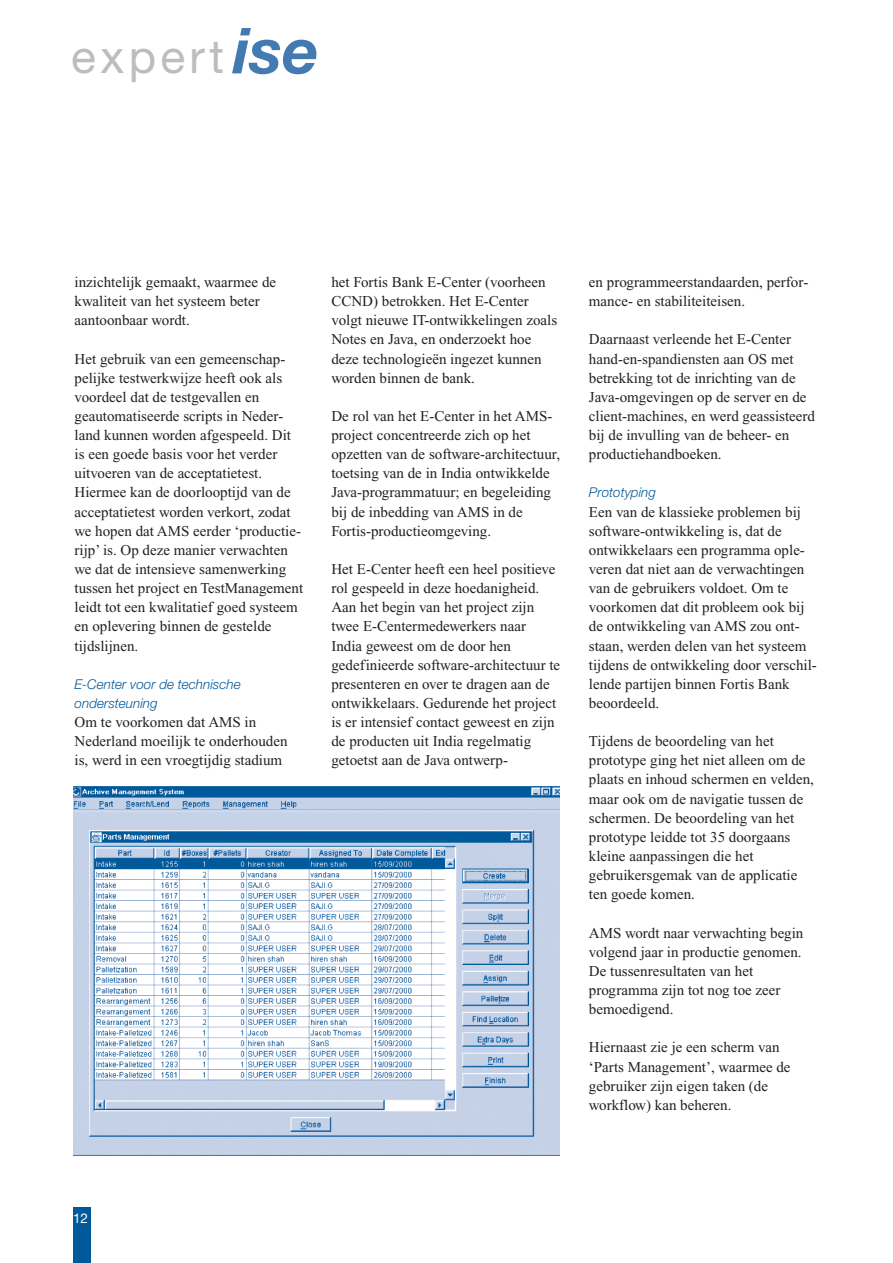
<style>
.page{position:relative;width:893px;height:1263px;background:#fff}
.page>*{position:absolute;margin:0;border:0;box-sizing:border-box;transform-origin:0 0}
.t1{font:46.2px "Helvetica Neue";letter-spacing:.095em;color:#bcbdc0}
.t2{font:15px/19.2px "Times New Roman";color:#231f20}
.t3{font:italic 300 13.5px/19.2px "Helvetica Neue";color:#00599b}
.t4{font:13.5px "Helvetica Neue";color:#fff}
.s1{font-weight:700;font-style:italic;font-size:63.6px;color:#437ab2}
</style>
<div class="page">
<div style="left:73px;top:1207px;width:17px;height:56px;background:#00599b"></div>
<img style="left:73px;top:786px;width:486px;height:370px">
<h1 class="t1" style="left:71px;top:40px;width:249px">expert<span class="s1">ise</span></h1>
<p class="t2" style="left:75px;top:274px;width:203px">inzichtelijk gemaakt, waarmee de kwaliteit van het systeem beter aantoonbaar wordt.</p>
<p class="t2" style="left:75px;top:350px;width:230px">Het gebruik van een gemeenschap&shy;pelijke testwerkwijze heeft ook als voordeel dat de testgevallen en geautomatiseerde scripts in Neder&shy;land kunnen worden afgespeeld. Dit is een goede basis voor het verder uitvoeren van de acceptatietest.<br>Hiermee kan de doorlooptijd van de acceptatietest worden verkort, zodat we hopen dat AMS eerder ‘productie&shy;rijp’ is. Op deze manier verwachten we dat de intensieve samenwerking tussen het project en TestManagement leidt tot een kwalitatief goed systeem en oplevering binnen de gestelde tijdslijnen.</p>
<p class="t3" style="left:75px;top:676px;width:168px">E-Center voor de technische ondersteuning</p>
<p class="t2" style="left:75px;top:714px;width:214px">Om te voorkomen dat AMS in<br>Nederland moeilijk te onderhouden is, werd in een vroegtijdig stadium</p>
<p class="t2" style="left:331px;top:274px;width:227px">het Fortis Bank E-Center (voorheen<br>CCND) betrokken. Het E-Center volgt nieuwe IT-ontwikkelingen zoals<br>Notes en Java, en onderzoekt hoe deze technologieën ingezet kunnen worden binnen de bank.</p>
<p class="t2" style="left:331px;top:408px;width:230px">De rol van het E-Center in het AMS&shy;project concentreerde zich op het opzetten van de software-architectuur, toetsing van de in India ontwikkelde Java-programmatuur; en begeleiding bij de inbedding van AMS in de Fortis-productieomgeving.</p>
<p class="t2" style="left:331px;top:561px;width:230px">Het E-Center heeft een heel positieve rol gespeeld in deze hoedanigheid.<br>Aan het begin van het project zijn twee E-Centermedewerkers naar India geweest om de door hen gedefinieerde software-architectuur te presenteren en over te dragen aan de ontwikkelaars. Gedurende het project is er intensief contact geweest en zijn de producten uit India regelmatig getoetst aan de Java ontwerp-</p>
<p class="t2" style="left:589px;top:274px;width:221px">en programmeerstandaarden, perfor&shy;mance- en stabiliteiteisen.</p>
<p class="t2" style="left:589px;top:331px;width:228px">Daarnaast verleende het E-Center hand-en-spandiensten aan OS met betrekking tot de inrichting van de Java-omgevingen op de server en de client-machines, en werd geassisteerd bij de invulling van de beheer- en productiehandboeken.</p>
<p class="t3" style="left:589px;top:484px;width:69px">Prototyping</p>
<p class="t2" style="left:589px;top:503px;width:229px">Een van de klassieke problemen bij software-ontwikkeling is, dat de ontwikkelaars een programma ople&shy;veren dat niet aan de verwachtingen van de gebruikers voldoet. Om te voorkomen dat dit probleem ook bij de ontwikkeling van AMS zou ont&shy;staan, werden delen van het systeem tijdens de ontwikkeling door verschil&shy;lende partijen binnen Fortis Bank beoordeeld.</p>
<p class="t2" style="left:589px;top:733px;width:226px">Tijdens de beoordeling van het prototype ging het niet alleen om de plaats en inhoud schermen en velden, maar ook om de navigatie tussen de schermen. De beoordeling van het prototype leidde tot 35 doorgaans kleine aanpassingen die het gebruikersgemak van de applicatie ten goede komen.</p>
<p class="t2" style="left:589px;top:924px;width:216px">AMS wordt naar verwachting begin volgend jaar in productie genomen.<br>De tussenresultaten van het programma zijn tot nog toe zeer bemoedigend.</p>
<p class="t2" style="left:589px;top:1039px;width:203px">Hiernaast zie je een scherm van ‘Parts Management’, waarmee de gebruiker zijn eigen taken (de workflow) kan beheren.</p>
<p class="t4" style="left:73px;top:1213px;width:17px">12</p>
</div>
